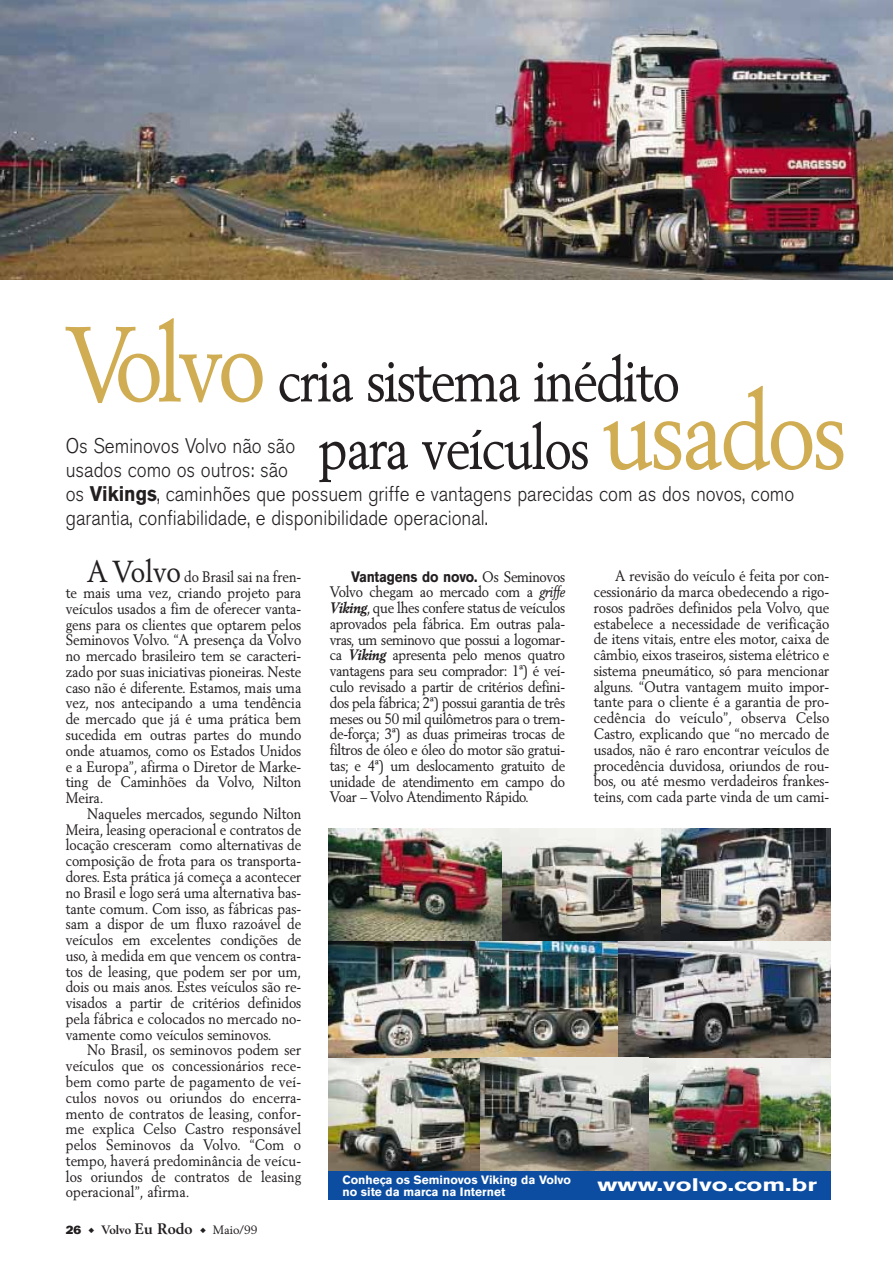
<style>
.page{position:relative;width:893px;height:1263px;background:#fff}
.page>*{position:absolute;margin:0;border:0;box-sizing:border-box;transform-origin:0 0}
.t1{font:60.15px "Volvo Serif Roman";letter-spacing:-.03em;color:#231f20;scale:.85 1}
.t2{font:300 21px/24px "Volvo Sans";color:#231f20;scale:.9 1}
.t3{font:700 18px "Volvo Sans";color:#fff;scale:1.41 1}
.t4{font:15px/15.8px "Volvo Serif Roman";color:#231f20;text-align:justify;scale:.9 1}
.t5{font:700 15px "Volvo Sans";letter-spacing:-.015em;color:#231f20;scale:.9 1}
.t6{font:700 12px/12px "Volvo Sans";color:#fff}
.t7{font:12px "Volvo Serif Roman";color:#231f20}
.s1{font-size:105.15px;color:#d0ad53}
.s2{font-weight:700}
.s3{font-size:30px}
.s4{font-family:"Volvo Sans Super"}
.s5{font-family:"Volvo Serif";font-weight:700}
.s6{font-family:"Volvo Serif";font-weight:700;font-size:15px}
.s7{font-family:"Volvo Serif Roman";font-weight:400}
.s8{font-family:"Volvo Serif";font-style:italic}
.s9{font-family:"Volvo Serif";font-weight:700;font-style:italic}
</style>
<div class="page">
<div style="left:328px;top:1171px;width:503px;height:29px;background:#0d4da1"></div>
<img style="left:649px;top:1057px;width:182px;height:114px">
<img style="left:328px;top:1057px;width:153px;height:114px">
<img style="left:618px;top:940px;width:213px;height:117px">
<img style="left:328px;top:940px;width:290px;height:117px">
<svg style="left:501px;top:829px;width:161px;height:111px"></svg>
<img style="left:662px;top:829px;width:169px;height:111px">
<img style="left:328px;top:829px;width:173px;height:111px">
<svg style="left:481px;top:1057px;width:168px;height:114px"></svg>
<img style="left:0;top:0;width:893px;height:280px">
<h1 class="t1" style="left:66px;top:352px;width:724px"><span class="s1">Volvo</span> cria sistema inédito</h1>
<h2 class="t2" style="left:66px;top:437px;width:257px">Os Seminovos Volvo não são usados como os outros: são</h2>
<h1 class="t1" style="left:318px;top:419px;width:622px">para veículos <span class="s1">usados</span></h1>
<h2 class="t2" style="left:66px;top:485px;width:811px">os <span class="s2">Vikings</span>, caminhões que possuem griffe e vantagens parecidas com as dos novos, como garantia, confiabilidade, e disponibilidade operacional.</h2>
<p class="t4" style="left:66px;top:571px;width:263px;text-indent:21px"><span class="s3">A Volvo</span> do Brasil sai na fren&shy;te mais uma vez, criando projeto para veículos usados a fim de oferecer vanta&shy;gens para os clientes que optarem pelos Seminovos Volvo. “A presença da Volvo no mercado brasileiro tem se caracteri&shy;zado por suas iniciativas pioneiras. Neste caso não é diferente. Estamos, mais uma vez, nos antecipando a uma tendência de mercado que já é uma prática bem sucedida em outras partes do mundo onde atuamos, como os Estados Unidos e a Europa”, afirma o Diretor de Marke&shy;ting de Caminhões da Volvo, Nilton Meira.</p>
<p class="t4" style="left:66px;top:808px;width:263px;text-indent:21px">Naqueles mercados, segundo Nilton Meira, leasing operacional e contratos de locação cresceram como alternativas de composição de frota para os transporta&shy;dores. Esta prática já começa a acontecer no Brasil e logo será uma alternativa bas&shy;tante comum. Com isso, as fábricas pas&shy;sam a dispor de um fluxo razoável de veículos em excelentes condições de uso, à medida em que vencem os contra&shy;tos de leasing, que podem ser por um, dois ou mais anos. Estes veículos são re&shy;visados a partir de critérios definidos pela fábrica e colocados no mercado no&shy;vamente como veículos seminovos.</p>
<p class="t4" style="left:66px;top:1044px;width:263px;text-indent:21px">No Brasil, os seminovos podem ser veículos que os concessionários rece&shy;bem como parte de pagamento de veí&shy;culos novos ou oriundos do encerra&shy;mento de contratos de leasing, confor&shy;me explica Celso Castro responsável pelos Seminovos da Volvo. “Com o tempo, haverá predominância de veícu&shy;los oriundos de contratos de leasing operacional”, afirma.</p>
<p class="t7" style="left:66px;top:1224px;width:193px"><span class="s4">26</span> ◆ <span class="s5">Volvo</span> <span class="s6">Eu Rodo</span> ◆ Maio/99</p>
<p class="t5" style="left:351px;top:570px;width:239px">Vantagens do novo. <span class="s7">Os Seminovos</span></p>
<p class="t4" style="left:330px;top:586px;width:263px">Volvo chegam ao mercado com a <span class="s8">griffe </span><span class="s9">Viking</span>, que lhes confere status de veículos aprovados pela fábrica. Em outras pala&shy;vras, um seminovo que possui a logomar&shy;ca <span class="s9">Viking</span> apresenta pelo menos quatro vantagens para seu comprador: 1ª) é veí&shy;culo revisado a partir de critérios defini&shy;dos pela fábrica; 2ª) possui garantia de três meses ou 50 mil quilômetros para o trem&shy;de-força; 3ª) as duas primeiras trocas de filtros de óleo e óleo do motor são gratui&shy;tas; e 4ª) um deslocamento gratuito de unidade de atendimento em campo do Voar – Volvo Atendimento Rápido.</p>
<p class="t4" style="left:594px;top:570px;width:263px;text-indent:21px">A revisão do veículo é feita por con&shy;cessionário da marca obedecendo a rigo&shy;rosos padrões definidos pela Volvo, que estabelece a necessidade de verificação de itens vitais, entre eles motor, caixa de câmbio, eixos traseiros, sistema elétrico e sistema pneumático, só para mencionar alguns. “Outra vantagem muito impor&shy;tante para o cliente é a garantia de pro&shy;cedência do veículo”, observa Celso Castro, explicando que “no mercado de usados, não é raro encontrar veículos de procedência duvidosa, oriundos de rou&shy;bos, ou até mesmo verdadeiros frankes&shy;teins, com cada parte vinda de um cami-</p>
<p class="t6" style="left:343px;top:1174px;width:230px">Conheça os Seminovos Viking da Volvo no site da marca na Internet</p>
<p class="t3" style="left:597px;top:1177px;width:157px">www.volvo.com.br</p>
</div>
